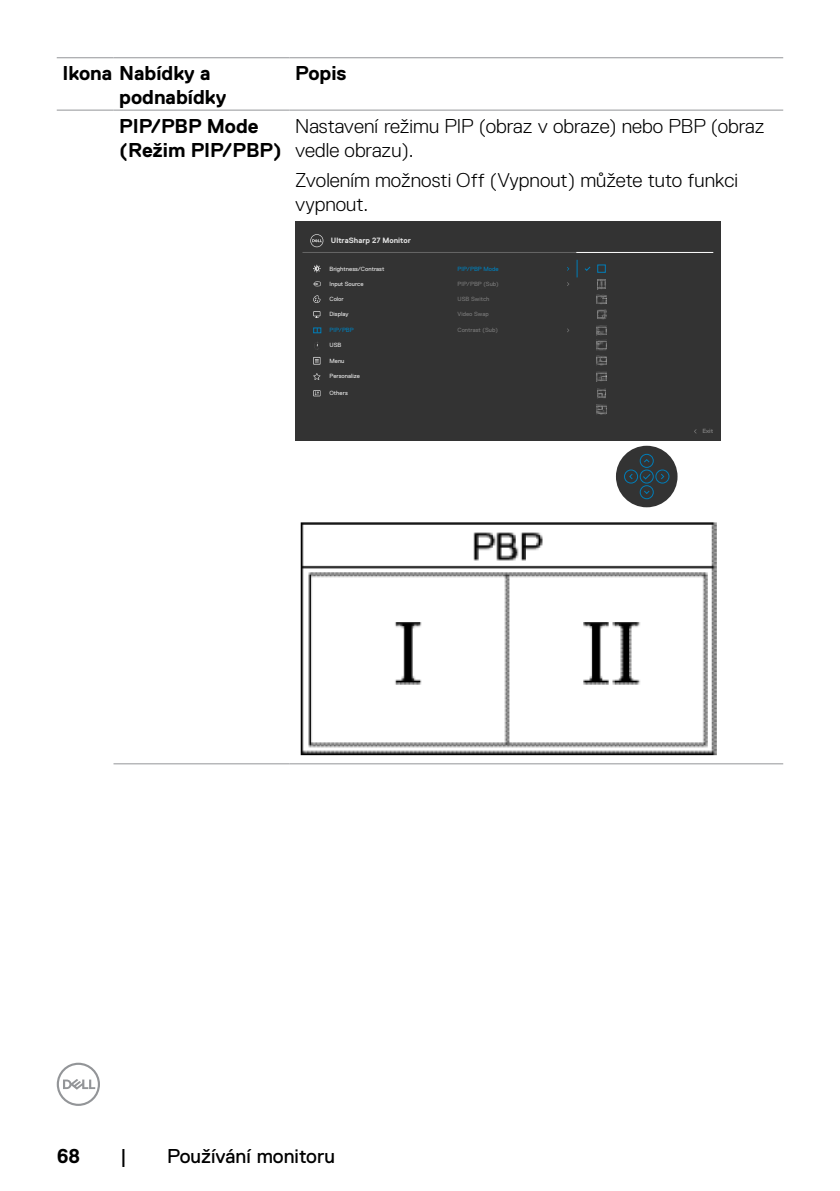
<style>
.page{position:relative;width:840px;height:1191px;background:#fff}
.page>*{position:absolute;margin:0;border:0;box-sizing:border-box;transform-origin:0 0}
.t1{font:300 20px/24px "Dell Replica";color:#000}
.t2{font:700 20px/24px "Dell Replica";color:#000}
.t3{font:20px "Dell Replica";color:#000}
.t4{font:700 7.6px "Dell Replica";color:#e4e4e4}
.t5{font:6px "Dell Replica";color:#e4e4e4}
.t6{font:6px "Dell Replica";color:#777}
.t7{font:6px "Dell Replica";color:#007db8}
.t8{font:700 6px "Dell Replica";color:#777}
.t9{font:6px "Dell Replica";color:#e3e3e3}
</style>
<div class="page">
<svg style="left:57px;top:1062px;width:43px;height:44px"></svg>
<hr style="left:113px;top:763px;width:176px;height:1px;background:#939598">
<hr style="left:289px;top:763px;width:493px;height:1px;background:#939598">
<hr style="left:57px;top:57px;width:56px;height:1px;background:#939598">
<hr style="left:113px;top:57px;width:176px;height:1px;background:#939598">
<hr style="left:289px;top:57px;width:493px;height:1px;background:#939598">
<hr style="left:57px;top:110px;width:56px;height:1px;background:#939598">
<hr style="left:113px;top:110px;width:176px;height:1px;background:#939598">
<hr style="left:289px;top:110px;width:493px;height:1px;background:#939598">
<div style="left:295px;top:221px;width:425px;height:219px;background:#333"></div>
<div style="left:615px;top:446px;width:62px;height:61px;background:#333;border-radius:50%"></div>
<svg style="left:597px;top:310px;width:8px;height:9px"></svg>
<div style="left:639px;top:470px;width:14px;height:13px;border:1px solid #007db8;border-radius:50%"></div>
<div style="left:639px;top:485px;width:14px;height:14px;border:1px solid #007db8;border-radius:50%"></div>
<div style="left:639px;top:454px;width:14px;height:14px;border:1px solid #007db8;border-radius:50%"></div>
<div style="left:624px;top:470px;width:13px;height:13px;border:1px solid #007db8;border-radius:50%"></div>
<div style="left:655px;top:470px;width:14px;height:13px;border:1px solid #007db8;border-radius:50%"></div>
<svg style="left:644px;top:490px;width:5px;height:4px"></svg>
<svg style="left:644px;top:459px;width:5px;height:4px"></svg>
<svg style="left:661px;top:474px;width:3px;height:6px"></svg>
<svg style="left:641px;top:473px;width:10px;height:7px"></svg>
<hr style="left:302px;top:252px;width:410px;height:1px;background:#666">
<hr style="left:576px;top:252px;width:136px;height:1px;background:#fff">
<svg style="left:585px;top:266px;width:5px;height:5px"></svg>
<svg style="left:576px;top:260px;width:1px;height:17px"></svg>
<svg style="left:310px;top:234px;width:13px;height:13px"></svg>
<svg style="left:596px;top:325px;width:10px;height:25px"></svg>
<svg style="left:596px;top:356px;width:9px;height:26px"></svg>
<svg style="left:597px;top:388px;width:8px;height:10px"></svg>
<svg style="left:596px;top:404px;width:9px;height:10px"></svg>
<svg style="left:596px;top:264px;width:9px;height:40px"></svg>
<svg style="left:313px;top:327px;width:8px;height:6px"></svg>
<svg style="left:313px;top:373px;width:7px;height:7px"></svg>
<svg style="left:313px;top:391px;width:7px;height:5px"></svg>
<svg style="left:313px;top:358px;width:7px;height:6px"></svg>
<svg style="left:315px;top:359px;width:3px;height:4px"></svg>
<svg style="left:313px;top:281px;width:7px;height:5px"></svg>
<svg style="left:313px;top:311px;width:7px;height:7px"></svg>
<svg style="left:313px;top:295px;width:7px;height:8px"></svg>
<svg style="left:313px;top:265px;width:7px;height:7px"></svg>
<img style="left:300px;top:522px;width:417px;height:234px">
<p class="t2" style="left:119px;top:62px;width:108px;text-indent:-57px">Ikona Nabídky a podnabídky</p>
<p class="t2" style="left:295px;top:62px;width:53px">Popis</p>
<p class="t2" style="left:119px;top:114px;width:164px">PIP/PBP Mode (Režim PIP/PBP)</p>
<p class="t1" style="left:295px;top:114px;width:470px">Nastavení režimu PIP (obraz v obraze) nebo PBP (obraz vedle obrazu).</p>
<p class="t1" style="left:295px;top:168px;width:444px">Zvolením možnosti Off (Vypnout) můžete tuto funkci vypnout.</p>
<p class="t4" style="left:330px;top:236px;width:82px">UltraSharp 27 Monitor</p>
<p class="t5" style="left:329px;top:265px;width:56px">Brightness/Contrast</p>
<p class="t5" style="left:329px;top:280px;width:36px">Input Source</p>
<p class="t5" style="left:329px;top:311px;width:20px">Display</p>
<p class="t5" style="left:329px;top:296px;width:16px">Color</p>
<p class="t7" style="left:329px;top:327px;width:26px">PIP/PBP</p>
<p class="t5" style="left:329px;top:341px;width:13px">USB</p>
<p class="t9" style="left:329px;top:357px;width:17px">Menu</p>
<p class="t5" style="left:329px;top:373px;width:32px">Personalize</p>
<p class="t5" style="left:329px;top:390px;width:20px">Others</p>
<p class="t7" style="left:457px;top:265px;width:42px">PIP/PBP Mode</p>
<p class="t6" style="left:457px;top:296px;width:33px">USB Switch</p>
<p class="t6" style="left:457px;top:311px;width:33px">Video Swap</p>
<p class="t6" style="left:457px;top:327px;width:42px">Contrast (Sub)</p>
<p class="t6" style="left:457px;top:280px;width:43px">PIP/PBP (Sub)</p>
<p class="t8" style="left:702px;top:428px;width:13px">Exit</p>
<p class="t2" style="left:57px;top:1143px;width:25px">68</p>
<p class="t3" style="left:120px;top:1144px;width:8px">|</p>
<p class="t3" style="left:167px;top:1144px;width:169px">Používání monitoru</p>
</div>
